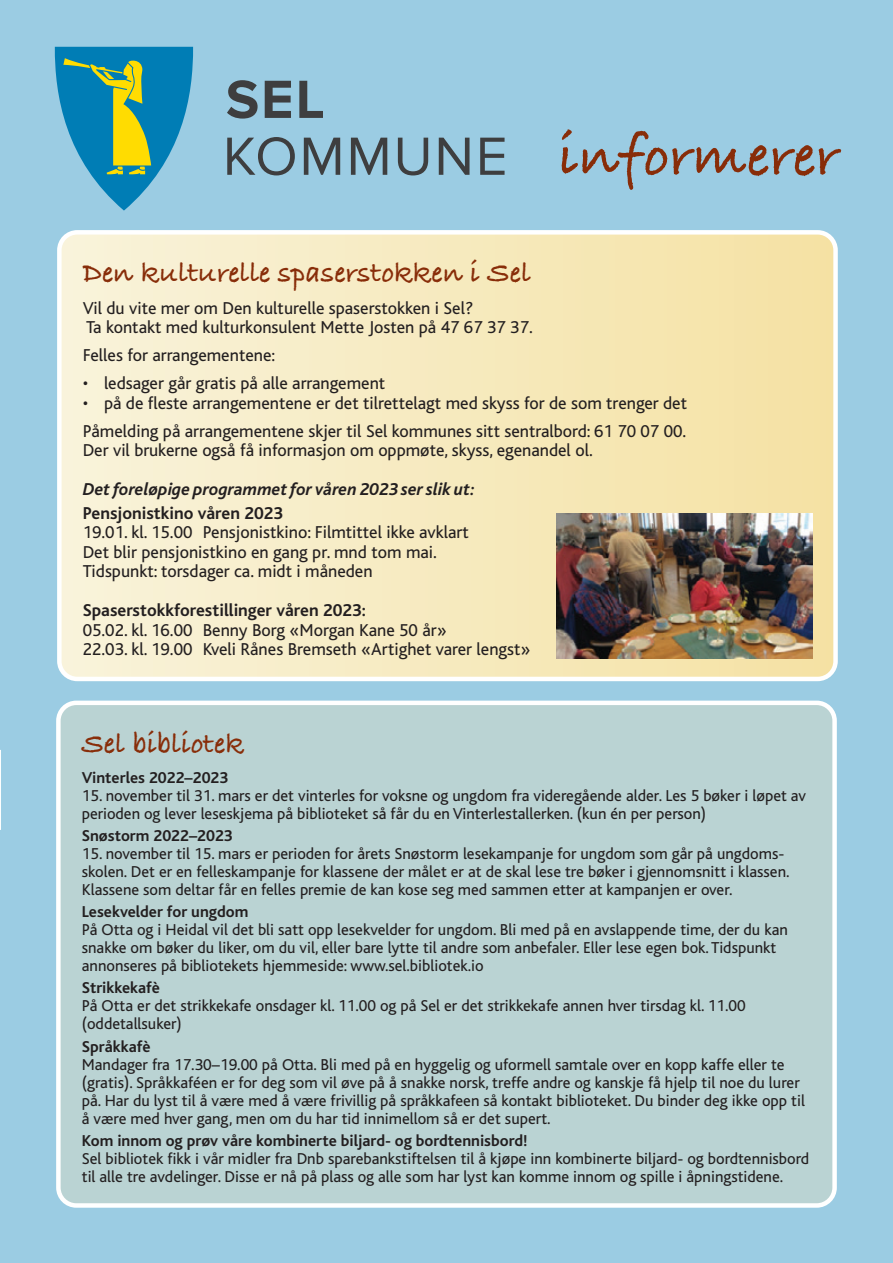
<style>
.page{position:relative;width:893px;height:1263px;background:#9bcce3}
.page>*{position:absolute;margin:0;border:0;box-sizing:border-box;transform-origin:0 0}
.t1{font:60.15px "Bradley Hand ITCTT Bold";color:#882d09}
.Sel_1{font:30px "Bradley Hand ITCTT Bold";color:#882d09}
.Sel_norm{font:18px/19.5px "Bliss";color:#231f20}
.Sel_norm-2{font:700 18px "Bliss";color:#231f20}
.Sel_norm-3{font:italic 700 18px "Bliss";color:#231f20}
.Sel_norm-4{font:16.5px/18px "Bliss";color:#231f20}
.Sel_norm-5{font:700 16.5px "Bliss";color:#231f20}
</style>
<div class="page">
<svg style="left:55px;top:47px;width:138px;height:164px"></svg>
<svg style="left:227px;top:80px;width:31px;height:39px"></svg>
<svg style="left:265px;top:81px;width:26px;height:37px"></svg>
<svg style="left:299px;top:81px;width:24px;height:37px"></svg>
<svg style="left:480px;top:138px;width:25px;height:37px"></svg>
<svg style="left:439px;top:138px;width:30px;height:37px"></svg>
<svg style="left:398px;top:138px;width:30px;height:37px"></svg>
<svg style="left:351px;top:138px;width:36px;height:37px"></svg>
<svg style="left:304px;top:138px;width:36px;height:37px"></svg>
<svg style="left:227px;top:137px;width:68px;height:38px"></svg>
<hr style="left:0;top:750px;width:1px;height:80px;background:#fff">
<svg style="left:62px;top:235px;width:771px;height:441px;background:#f6eac1"></svg>
<div style="left:57px;top:230px;width:781px;height:451px;border:4px solid #fff;border-radius:18px"></div>
<img style="left:556px;top:514px;width:256px;height:144px">
<div style="left:58px;top:703px;width:777px;height:502px;background:#bad3d3;border-radius:18px"></div>
<div style="left:56px;top:701px;width:781px;height:507px;border:4px solid #fff;border-radius:18px"></div>
<p class="t1" style="left:559px;top:110px;width:282px">informerer</p>
<p class="Sel_1" style="left:83px;top:250px;width:449px">Den kulturelle spaserstokken i Sel</p>
<p class="Sel_norm" style="left:83px;top:298px;width:451px">Vil du vite mer om Den kulturelle spaserstokken i Sel?<br>Ta kontakt med kulturkonsulent Mette Josten på 47 67 37 37.</p>
<p class="Sel_norm" style="left:83px;top:346px;width:194px">Felles for arrangementene:</p>
<p class="Sel_norm" style="left:83px;top:374px;width:304px">• ledsager går gratis på alle arrangement</p>
<p class="Sel_norm" style="left:83px;top:393px;width:606px">• på de fleste arrangementene er det tilrettelagt med skyss for de som trenger det</p>
<p class="Sel_norm" style="left:83px;top:421px;width:605px">Påmelding på arrangementene skjer til Sel kommunes sitt sentralbord: 61 70 07 00.<br>Der vil brukerne også få informasjon om oppmøte, skyss, egenandel ol.</p>
<p class="Sel_norm-3" style="left:83px;top:480px;width:394px">Det foreløpige programmet for våren 2023 ser slik ut:</p>
<p class="Sel_norm-2" style="left:83px;top:504px;width:202px">Pensjonistkino våren 2023</p>
<p class="Sel_norm" style="left:83px;top:523px;width:388px">19.01. kl. 15.00 Pensjonistkino: Filmtittel ikke avklart</p>
<p class="Sel_norm" style="left:83px;top:543px;width:356px">Det blir pensjonistkino en gang pr. mnd tom mai.<br>Tidspunkt: torsdager ca. midt i måneden</p>
<p class="Sel_norm-2" style="left:83px;top:601px;width:285px">Spaserstokkforestillinger våren 2023:</p>
<p class="Sel_norm" style="left:83px;top:621px;width:365px">05.02. kl. 16.00 Benny Borg «Morgan Kane 50 år»</p>
<p class="Sel_norm" style="left:83px;top:640px;width:449px">22.03. kl. 19.00 Kveli Rånes Bremseth «Artighet varer lengst»</p>
<p class="Sel_1" style="left:82px;top:721px;width:164px">Sel bibliotek</p>
<p class="Sel_norm-5" style="left:82px;top:769px;width:148px">Vinterles 2022–2023</p>
<p class="Sel_norm-4" style="left:82px;top:786px;width:726px">15. november til 31. mars er det vinterles for voksne og ungdom fra videregående alder. Les 5 bøker i løpet av perioden og lever leseskjema på biblioteket så får du en Vinterlestallerken. (kun én per person)</p>
<p class="Sel_norm-5" style="left:82px;top:827px;width:152px">Snøstorm 2022–2023</p>
<p class="Sel_norm-4" style="left:82px;top:845px;width:709px">15. november til 15. mars er perioden for årets Snøstorm lesekampanje for ungdom som går på ungdoms&shy;skolen. Det er en felleskampanje for klassene der målet er at de skal lese tre bøker i gjennomsnitt i klassen.<br>Klassene som deltar får en felles premie de kan kose seg med sammen etter at kampanjen er over.</p>
<p class="Sel_norm-5" style="left:82px;top:903px;width:168px">Lesekvelder for ungdom</p>
<p class="Sel_norm-4" style="left:82px;top:921px;width:708px">På Otta og i Heidal vil det bli satt opp lesekvelder for ungdom. Bli med på en avslappende time, der du kan snakke om bøker du liker, om du vil, eller bare lytte til andre som anbefaler. Eller lese egen bok. Tidspunkt annonseres på bibliotekets hjemmeside: www.sel.bibliotek.io</p>
<p class="Sel_norm-5" style="left:82px;top:979px;width:80px">Strikkekafè</p>
<p class="Sel_norm-4" style="left:82px;top:997px;width:665px">På Otta er det strikkekafe onsdager kl. 11.00 og på Sel er det strikkekafe annen hver tirsdag kl. 11.00 (oddetallsuker)</p>
<p class="Sel_norm-5" style="left:82px;top:1038px;width:70px">Språkkafè</p>
<p class="Sel_norm-4" style="left:82px;top:1055px;width:725px">Mandager fra 17.30–19.00 på Otta. Bli med på en hyggelig og uformell samtale over en kopp kaffe eller te (gratis). Språkkaféen er for deg som vil øve på å snakke norsk, treffe andre og kanskje få hjelp til noe du lurer på. Har du lyst til å være med å være frivillig på språkkafeen så kontakt biblioteket. Du binder deg ikke opp til å være med hver gang, men om du har tid innimellom så er det supert.</p>
<p class="Sel_norm-5" style="left:82px;top:1132px;width:447px">Kom innom og prøv våre kombinerte biljard- og bordtennisbord!</p>
<p class="Sel_norm-4" style="left:82px;top:1150px;width:729px">Sel bibliotek fikk i vår midler fra Dnb sparebankstiftelsen til å kjøpe inn kombinerte biljard- og bordtennisbord til alle tre avdelinger. Disse er nå på plass og alle som har lyst kan komme innom og spille i åpningstidene.</p>
</div>
